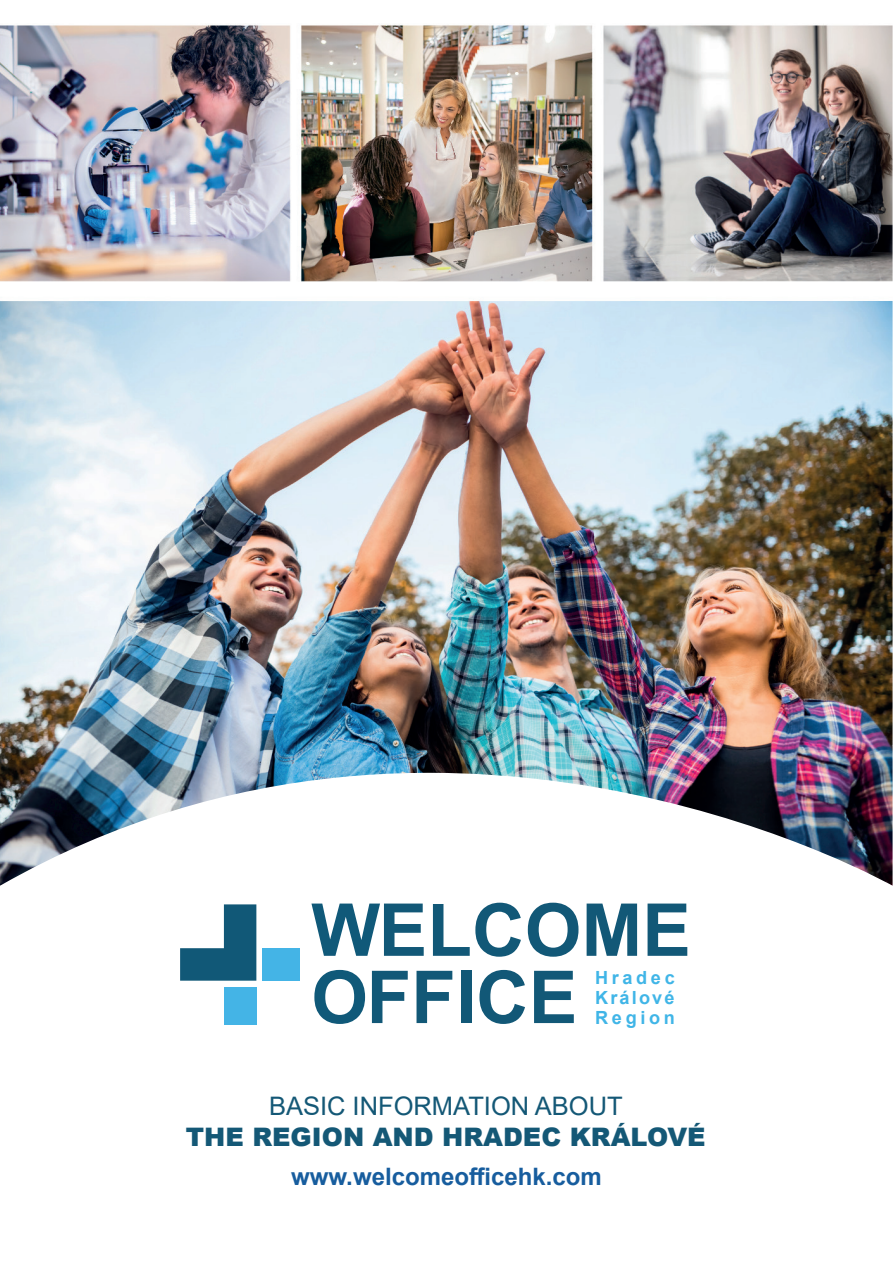
<style>
.page{position:relative;width:893px;height:1263px;background:#fff}
.page>*{position:absolute;margin:0;border:0;box-sizing:border-box;transform-origin:0 0}
.t1{font:700 73.05px/67.2px "Arial";color:#125877}
.t2{font:900 25.5px "Arial";color:#145876}
.t3{font:25.5px "Arial";color:#145876}
.t4{font:700 24px "Arial";color:#175d9e}
.t5{font:700 18.15px/19.8px "Arial";letter-spacing:.2em;color:#40b5e7;text-align:justify}
.s1{color:#105979}
</style>
<div class="page">
<img style="left:0;top:24px;width:630px;height:501px">
<img style="left:630px;top:25px;width:262px;height:861px">
<img style="left:0;top:525px;width:632px;height:361px">
<svg style="left:180px;top:904px;width:76px;height:77px"></svg>
<div style="left:224px;top:987px;width:32px;height:37px;background:#44b4e6"></div>
<div style="left:262px;top:948px;width:38px;height:33px;background:#44b4e6"></div>
<h1 class="t1" style="left:311px;top:897px;width:381px"><span class="s1">W</span>ELCOME<br><span class="s1">O</span>FFICE</h1>
<p class="t5" style="left:595px;top:968px;width:81px">Hradec Králové Region</p>
<p class="t3" style="left:269px;top:1089px;width:355px">BASIC INFORMATION ABOUT</p>
<p class="t2" style="left:186px;top:1118px;width:521px">THE REGION AND HRADEC KRÁLOVÉ</p>
<p class="t4" style="left:291px;top:1159px;width:312px">www.welcomeofficehk.com</p>
</div>
